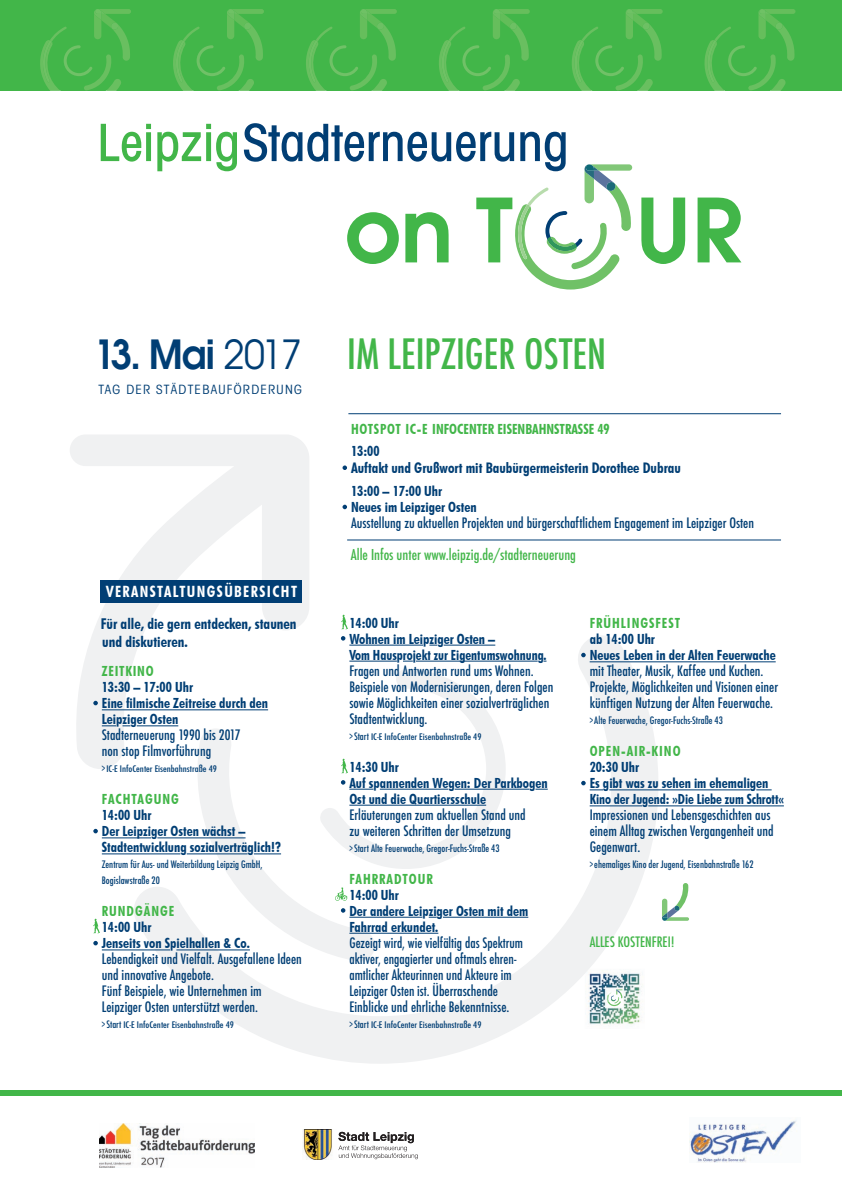
<style>
.page{position:relative;width:842px;height:1191px;background:#fff}
.page>*{position:absolute;margin:0;border:0;box-sizing:border-box;transform-origin:0 0}
.t1{font:500 condensed 40.6px "Futura";color:#42b649}
.t2{font:600 40px "Avant Garde";color:#013e74;scale:.94 1}
.t3{font:700 condensed 15.6px "Futura BT";letter-spacing:.09em;color:#fff}
.t4{font:700 condensed 14.9px/17.9px "Futura BT";color:#013e74}
.t5{font:700 condensed 14.6px "Futura BT";color:#013e74}
.t6{font:500 condensed 14.6px "Futura";color:#42b649}
.t7{font:500 condensed 14px/16px "Futura";color:#013e74}
.t8{font:700 condensed 14px/16px "Futura BT";color:#013e74}
.t9{font:500 condensed 14px/16px "Futura";color:#013e74;scale:.96 1}
.t10{font:700 condensed 14px "Futura BT";letter-spacing:.06em;color:#42b649}
.t11{font:700 condensed 14px "Futura BT";color:#42b649}
.t12{font:500 condensed 14px "Futura";color:#42b649}
.t13{font:condensed 12.8px "Avant Garde";letter-spacing:.1em;color:#013e74}
.t14{font:500 condensed 10px "Futura";color:#013e74;scale:.6 1}
.t15{font:500 condensed 10px/16px "Futura";color:#013e74}
.t16{font:500 condensed 8.8px "Futura";color:#013e74;scale:1.14 1}
.s1{font-weight:400}
.s2{font-size:10px}
</style>
<div class="page">
<svg style="left:70px;top:435px;width:239px;height:334px;fill:#f0f1f2"></svg>
<svg style="left:130px;top:635px;width:531px;height:428px"></svg>
<svg style="left:585px;top:969px;width:4px;height:4px"></svg>
<svg style="left:101px;top:124px;width:136px;height:47px"></svg>
<svg style="left:244px;top:123px;width:497px;height:166px"></svg>
<div style="left:0;top:0;width:842px;height:91px;background:#42b649"></div>
<svg style="left:40px;top:9px;width:91px;height:82px"></svg>
<svg style="left:173px;top:9px;width:91px;height:82px"></svg>
<svg style="left:306px;top:9px;width:91px;height:82px"></svg>
<svg style="left:439px;top:9px;width:91px;height:82px"></svg>
<svg style="left:572px;top:9px;width:91px;height:82px"></svg>
<svg style="left:704px;top:9px;width:91px;height:82px"></svg>
<div style="left:0;top:1090px;width:842px;height:6px;background:#42b649"></div>
<img style="left:302px;top:1129px;width:31px;height:30px">
<svg style="left:338px;top:1131px;width:80px;height:28px"></svg>
<img style="left:99px;top:1123px;width:156px;height:44px">
<hr style="left:102px;top:709px;width:166px;height:1px;background:#013e74">
<svg style="left:102px;top:725px;width:14px;height:1px"></svg>
<hr style="left:137px;top:725px;width:41px;height:1px;background:#013e74">
<hr style="left:102px;top:837px;width:49px;height:1px;background:#013e74">
<hr style="left:157px;top:837px;width:89px;height:1px;background:#013e74">
<hr style="left:102px;top:853px;width:78px;height:1px;background:#013e74">
<hr style="left:187px;top:853px;width:61px;height:1px;background:#013e74">
<svg style="left:254px;top:853px;width:27px;height:1px"></svg>
<hr style="left:102px;top:949px;width:68px;height:1px;background:#013e74">
<hr style="left:176px;top:949px;width:74px;height:1px;background:#013e74">
<svg style="left:93px;top:701px;width:5px;height:4px"></svg>
<svg style="left:93px;top:829px;width:5px;height:4px"></svg>
<svg style="left:93px;top:941px;width:5px;height:4px"></svg>
<hr style="left:349px;top:645px;width:74px;height:1px;background:#013e74">
<hr style="left:444px;top:645px;width:51px;height:1px;background:#013e74">
<hr style="left:349px;top:661px;width:48px;height:1px;background:#013e74">
<hr style="left:416px;top:661px;width:122px;height:1px;background:#013e74">
<hr style="left:455px;top:789px;width:74px;height:1px;background:#013e74">
<svg style="left:535px;top:789px;width:13px;height:1px"></svg>
<hr style="left:349px;top:917px;width:73px;height:1px;background:#013e74">
<hr style="left:443px;top:917px;width:85px;height:1px;background:#013e74">
<hr style="left:349px;top:933px;width:89px;height:1px;background:#013e74">
<svg style="left:341px;top:636px;width:4px;height:4px"></svg>
<svg style="left:319px;top:669px;width:187px;height:200px"></svg>
<svg style="left:341px;top:908px;width:4px;height:4px"></svg>
<hr style="left:590px;top:661px;width:186px;height:1px;background:#013e74">
<hr style="left:609px;top:789px;width:141px;height:1px;background:#013e74">
<svg style="left:756px;top:789px;width:16px;height:1px"></svg>
<hr style="left:590px;top:805px;width:52px;height:1px;background:#013e74">
<hr style="left:648px;top:805px;width:136px;height:1px;background:#013e74">
<svg style="left:581px;top:653px;width:5px;height:4px"></svg>
<svg style="left:581px;top:781px;width:22px;height:9px"></svg>
<hr style="left:348px;top:413px;width:433px;height:1px;background:#013e74">
<hr style="left:347px;top:539px;width:434px;height:1px;background:#013e74">
<div style="left:101px;top:580px;width:201px;height:22px;background:#013e74"></div>
<svg style="left:662px;top:883px;width:27px;height:37px"></svg>
<img style="left:93px;top:918px;width:7px;height:16px">
<img style="left:341px;top:614px;width:6px;height:16px">
<img style="left:340px;top:757px;width:7px;height:17px">
<img style="left:333px;top:887px;width:15px;height:13px">
<svg style="left:342px;top:465px;width:5px;height:5px"></svg>
<svg style="left:342px;top:505px;width:5px;height:4px"></svg>
<img style="left:689px;top:1120px;width:108px;height:42px">
<h2 class="t2" style="left:94px;top:327px;width:223px">13. Mai <span class="s1">2017</span></h2>
<p class="t13" style="left:98px;top:382px;width:205px">TAG DER STÄDTEBAUFÖRDERUNG</p>
<p class="t3" style="left:106px;top:581px;width:192px">VERANSTALTUNGSÜBERSICHT</p>
<p class="t4" style="left:101px;top:615px;width:197px">Für alle, die gern entdecken, staunen und diskutieren.</p>
<p class="t10" style="left:102px;top:663px;width:53px">ZEITKINO</p>
<p class="t8" style="left:102px;top:679px;width:168px">13:30 – 17:00 Uhr<br>Eine filmische Zeitreise durch den<br>Leipziger Osten</p>
<p class="t7" style="left:102px;top:727px;width:140px">Stadterneuerung 1990 bis 2017 non stop Filmvorführung</p>
<p class="t16" style="left:102px;top:763px;width:103px"><span class="s2">&gt;</span> IC-E InfoCenter Eisenbahnstraße 49</p>
<p class="t10" style="left:102px;top:791px;width:79px">FACHTAGUNG</p>
<p class="t8" style="left:102px;top:807px;width:181px">14:00 Uhr<br>Der Leipziger Osten wächst –<br>Stadtentwicklung sozialverträglich!?</p>
<p class="t15" style="left:102px;top:856px;width:162px">Zentrum für Aus- und Weiterbildung Leipzig GmbH,<br>Bogislawstraße 20</p>
<p class="t10" style="left:102px;top:903px;width:74px">RUNDGÄNGE</p>
<p class="t8" style="left:102px;top:919px;width:150px">14:00 Uhr<br>Jenseits von Spielhallen &amp; Co.</p>
<p class="t7" style="left:102px;top:951px;width:202px">Lebendigkeit und Vielfalt. Ausgefallene Ideen und innovative Angebote.<br>Fünf Beispiele, wie Unternehmen im Leipziger Osten unterstützt werden.</p>
<p class="t16" style="left:102px;top:1019px;width:117px"><span class="s2">&gt; Start</span> IC-E InfoCenter Eisenbahnstraße 49</p>
<h1 class="t1" style="left:347px;top:328px;width:260px">IM LEIPZIGER OSTEN</h1>
<p class="t11" style="left:351px;top:420px;width:260px">HOTSPOT IC-E INFOCENTER EISENBAHNSTRASSE 49</p>
<p class="t8" style="left:351px;top:442px;width:30px">13:00</p>
<p class="t5" style="left:351px;top:459px;width:331px">Auftakt und Grußwort mit Baubürgermeisterin Dorothee Dubrau</p>
<p class="t8" style="left:351px;top:483px;width:127px">13:00 – 17:00 Uhr<br>Neues im Leipziger Osten</p>
<p class="t7" style="left:351px;top:515px;width:405px">Ausstellung zu aktuellen Projekten und bürgerschaftlichem Engagement im Leipziger Osten</p>
<p class="t6" style="left:351px;top:545px;width:227px">Alle Infos unter www.leipzig.de/stadterneuerung</p>
<p class="t8" style="left:349px;top:614px;width:199px">14:00 Uhr<br>Wohnen im Leipziger Osten –<br>Vom Hausprojekt zur Eigentumswohnung.</p>
<p class="t7" style="left:349px;top:662px;width:206px">Fragen und Antworten rund ums Wohnen.<br>Beispiele von Modernisierungen, deren Folgen sowie Möglichkeiten einer sozialverträglichen Stadtentwicklung.</p>
<p class="t16" style="left:349px;top:730px;width:117px"><span class="s2">&gt; Start</span> IC-E InfoCenter Eisenbahnstraße 49</p>
<p class="t8" style="left:349px;top:758px;width:200px">14:30 Uhr<br>Auf spannenden Wegen: Der Parkbogen<br>Ost und die Quartiersschule</p>
<p class="t7" style="left:349px;top:806px;width:178px">Erläuterungen zum aktuellen Stand und zu weiteren Schritten der Umsetzung</p>
<p class="t14" style="left:349px;top:841px;width:252px">&gt; Start Alte Feuerwache, Gregor-Fuchs-Straße 43</p>
<p class="t10" style="left:349px;top:870px;width:85px">FAHRRADTOUR</p>
<p class="t8" style="left:349px;top:886px;width:180px">14:00 Uhr<br>Der andere Leipziger Osten mit dem<br>Fahrrad erkundet.</p>
<p class="t9" style="left:349px;top:934px;width:183px">Gezeigt wird, wie vielfältig das Spektrum aktiver, engagierter und oftmals ehren&shy;amtlicher Akteurinnen und Akteure im Leipziger Osten ist. Überraschende Einblicke und ehrliche Bekenntnisse.</p>
<p class="t16" style="left:349px;top:1018px;width:117px"><span class="s2">&gt; Start</span> IC-E InfoCenter Eisenbahnstraße 49</p>
<p class="t10" style="left:590px;top:615px;width:92px">FRÜHLINGSFEST</p>
<p class="t8" style="left:590px;top:631px;width:187px">ab 14:00 Uhr<br>Neues Leben in der Alten Feuerwache</p>
<p class="t7" style="left:590px;top:663px;width:190px">mit Theater, Musik, Kaffee und Kuchen.<br>Projekte, Möglichkeiten und Visionen einer künftigen Nutzung der Alten Feuerwache.</p>
<p class="t14" style="left:590px;top:714px;width:223px">&gt; Alte Feuerwache, Gregor-Fuchs-Straße 43</p>
<p class="t10" style="left:590px;top:743px;width:92px">OPEN-AIR-KINO</p>
<p class="t8" style="left:590px;top:759px;width:196px">20:30 Uhr<br>Es gibt was zu sehen im ehemaligen<br>Kino der Jugend: »Die Liebe zum Schrott«</p>
<p class="t7" style="left:590px;top:807px;width:186px">Impressionen und Lebensgeschichten aus einem Alltag zwischen Vergangenheit und<br>Gegenwart.</p>
<p class="t14" style="left:590px;top:858px;width:275px">&gt; ehemaliges Kino der Jugend, Eisenbahnstraße 162</p>
<p class="t12" style="left:590px;top:933px;width:86px">ALLES KOSTENFREI!</p>
</div>
